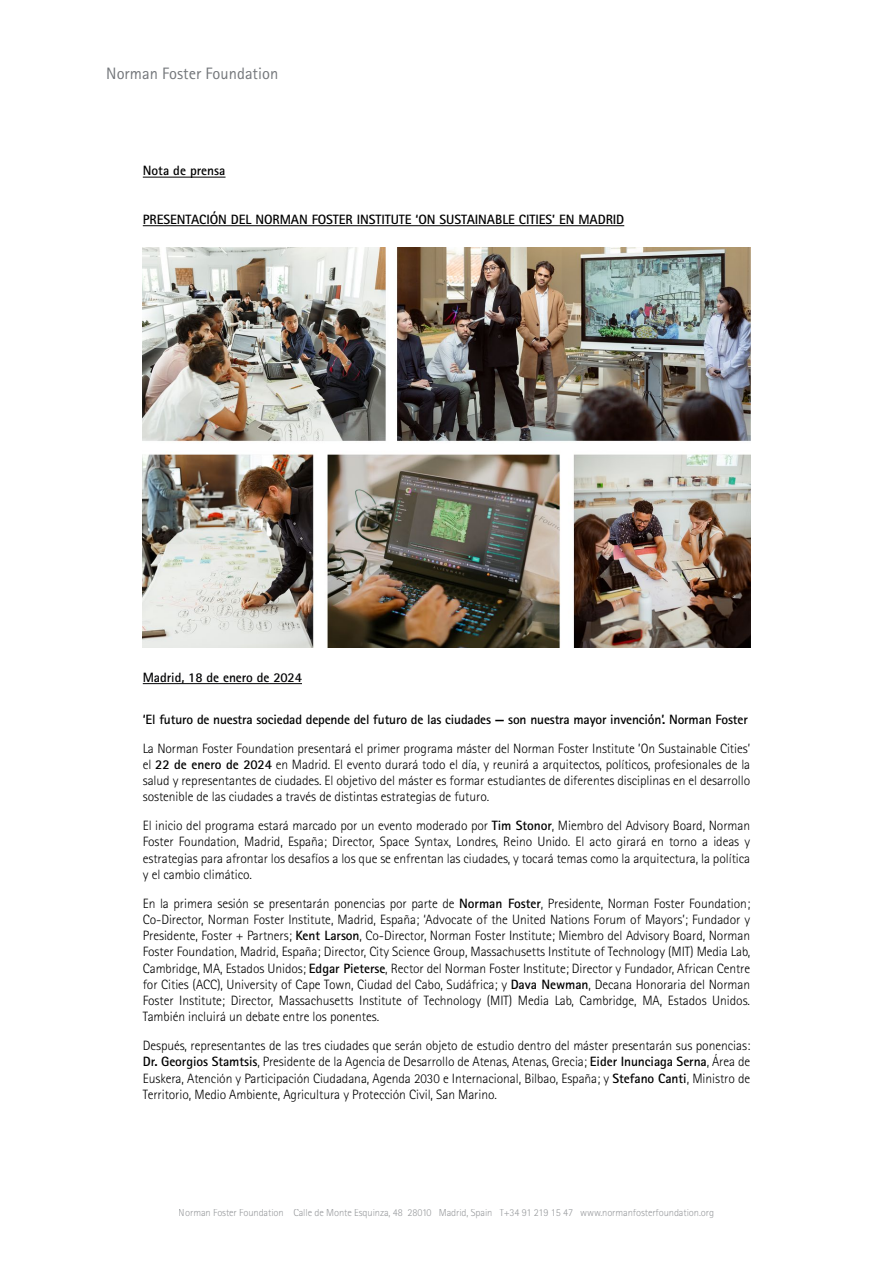
<style>
.page{position:relative;width:893px;height:1263px;background:#fff}
.page>*{position:absolute;margin:0;border:0;box-sizing:border-box;transform-origin:0 0}
.t1{font:16.5px "Rotis Sans Serif Std";color:#74777b}
.t2{font:300 13.5px/16.2px "Rotis Sans Serif Std";letter-spacing:-.005em;color:#000;text-align:justify}
.t3{font:700 13.5px "Rotis Sans Serif Std";letter-spacing:-.01em;color:#000}
.t4{font:700 13.5px "Rotis Sans Serif Std";letter-spacing:-.005em;color:#020203}
.t5{font:300 10.5px "Rotis Sans Serif Std";letter-spacing:-.01em;color:#74777b}
.s1{font-weight:700}
</style>
<div class="page">
<hr style="left:143px;top:177px;width:83px;height:1px;background:#000">
<hr style="left:143px;top:225px;width:481px;height:1px;background:#000">
<hr style="left:143px;top:683px;width:159px;height:1px;background:#020203">
<img style="left:143px;top:248px;width:607px;height:399px">
<p class="t1" style="left:106px;top:63px;width:173px">Norman Foster Foundation</p>
<p class="t3" style="left:143px;top:162px;width:84px">Nota de prensa</p>
<p class="t3" style="left:143px;top:211px;width:483px">PRESENTACIÓN DEL NORMAN FOSTER INSTITUTE ‘ON SUSTAINABLE CITIES’ EN MADRID</p>
<p class="t4" style="left:143px;top:669px;width:161px">Madrid, 18 de enero de 2024</p>
<p class="t3" style="left:143px;top:710px;width:607px">‘El futuro de nuestra sociedad depende del futuro de las ciudades — son nuestra mayor invención’. Norman Foster</p>
<p class="t2" style="left:143px;top:740px;width:609px">La Norman Foster Foundation presentará el primer programa máster del Norman Foster Institute ’On Sustainable Cities’ el <span class="s1">22 de enero de 2024</span> en Madrid. El evento durará todo el día, y reunirá a arquitectos, políticos, profesionales de la salud y representantes de ciudades. El objetivo del máster es formar estudiantes de diferentes disciplinas en el desarrollo sostenible de las ciudades a través de distintas estrategias de futuro.</p>
<p class="t2" style="left:143px;top:817px;width:609px">El inicio del programa estará marcado por un evento moderado por <span class="s1">Tim Stonor</span>, Miembro del Advisory Board, Norman Foster Foundation, Madrid, España; Director, Space Syntax, Londres, Reino Unido. El acto girará en torno a ideas y estrategias para afrontar los desafíos a los que se enfrentan las ciudades, y tocará temas como la arquitectura, la política y el cambio climático.</p>
<p class="t2" style="left:143px;top:895px;width:609px">En la primera sesión se presentarán ponencias por parte de <span class="s1">Norman Foster</span>, Presidente, Norman Foster Foundation; Co-Director, Norman Foster Institute, Madrid, España; ‘Advocate of the United Nations Forum of Mayors’; Fundador y Presidente, Foster + Partners; <span class="s1">Kent Larson</span>, Co-Director, Norman Foster Institute; Miembro del Advisory Board, Norman Foster Foundation, Madrid, España; Director, City Science Group, Massachusetts Institute of Technology (MIT) Media Lab, Cambridge, MA, Estados Unidos; <span class="s1">Edgar Pieterse</span>, Rector del Norman Foster Institute; Director y Fundador, African Centre for Cities (ACC), University of Cape Town, Ciudad del Cabo, Sudáfrica; y <span class="s1">Dava Newman</span>, Decana Honoraria del Norman Foster Institute; Director, Massachusetts Institute of Technology (MIT) Media Lab, Cambridge, MA, Estados Unidos.<br>También incluirá un debate entre los ponentes.</p>
<p class="t2" style="left:143px;top:1037px;width:609px">Después, representantes de las tres ciudades que serán objeto de estudio dentro del máster presentarán sus ponencias:<br><span class="s1">Dr. Georgios Stamtsis</span>, Presidente de la Agencia de Desarrollo de Atenas, Atenas, Grecia; <span class="s1">Eider Inunciaga Serna</span>, Área de Euskera, Atención y Participación Ciudadana, Agenda 2030 e Internacional, Bilbao, España; y <span class="s1">Stefano Canti</span>, Ministro de Territorio, Medio Ambiente, Agricultura y Protección Civil, San Marino.</p>
<p class="t5" style="left:179px;top:1207px;width:537px">Norman Foster Foundation Calle de Monte Esquinza, 48 28010 Madrid, Spain T+34 91 219 15 47 www.normanfosterfoundation.org</p>
</div>
